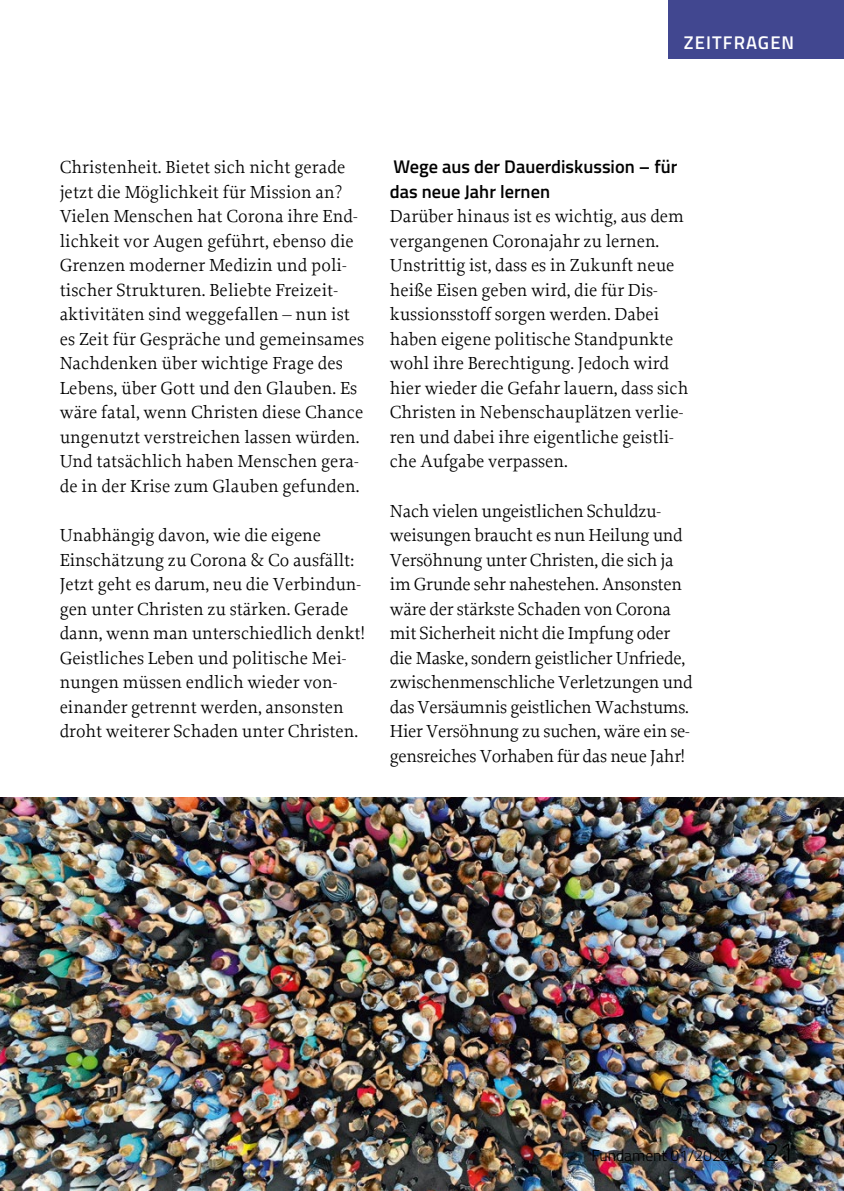
<style>
.page{position:relative;width:844px;height:1191px;background:#fff}
.page>*{position:absolute;margin:0;border:0;box-sizing:border-box;transform-origin:0 0}
.t1{font:300 26.25px "Titillium";color:#000}
.Fließtext{font:18.38px/24.5px "Proforma";color:#000}
.Fließtext-2{font:18.38px/24.5px "Proforma";letter-spacing:.005em;color:#000}
.Fließtext-3{font:600 18.38px/24.5px "Titillium";color:#000}
.Nav_Rubrik_lb{font:600 18.38px "Titillium";letter-spacing:.06em;color:#fff}
.t2{font:300 15.75px "Titillium";color:#000}
</style>
<div class="page">
<div style="left:668px;top:0;width:175px;height:58px;background:#414790"></div>
<img style="left:0;top:797px;width:843px;height:394px">
<p class="Nav_Rubrik_lb" style="left:683px;top:28px;width:112px">ZEITFRAGEN</p>
<p class="Fließtext-2" style="left:60px;top:155px;width:306px">Christenheit. Bietet sich nicht gerade jetzt die Möglichkeit für Mission an?<br>Vielen Menschen hat Corona ihre End&shy;lichkeit vor Augen geführt, ebenso die Grenzen moderner Medizin und poli&shy;tischer Strukturen. Beliebte Freizeit&shy;aktivitäten sind weggefallen – nun ist es Zeit für Gespräche und gemeinsames Nachdenken über wichtige Frage des Lebens, über Gott und den Glauben. Es wäre fatal, wenn Christen diese Chance ungenutzt verstreichen lassen würden.<br>Und tatsächlich haben Menschen gera&shy;de in der Krise zum Glauben gefunden.</p>
<p class="Fließtext" style="left:60px;top:522px;width:306px">Unabhängig davon, wie die eigene Einschätzung zu Corona &amp; Co ausfällt:<br>Jetzt geht es darum, neu die Verbindun&shy;gen unter Christen zu stärken. Gerade dann, wenn man unterschiedlich denkt!<br>Geistliches Leben und politische Mei&shy;nungen müssen endlich wieder von&shy;einander getrennt werden, ansonsten droht weiterer Schaden unter Christen.</p>
<p class="Fließtext-3" style="left:390px;top:154px;width:289px">Wege aus der Dauerdiskussion – für das neue Jahr lernen</p>
<p class="Fließtext" style="left:390px;top:204px;width:300px">Darüber hinaus ist es wichtig, aus dem vergangenen Coronajahr zu lernen.<br>Unstrittig ist, dass es in Zukunft neue heiße Eisen geben wird, die für Dis&shy;kussionsstoff sorgen werden. Dabei haben eigene politische Standpunkte wohl ihre Berechtigung. Jedoch wird hier wieder die Gefahr lauern, dass sich Christen in Nebenschauplätzen verlie&shy;ren und dabei ihre eigentliche geistli&shy;che Aufgabe verpassen.</p>
<p class="Fließtext" style="left:390px;top:498px;width:304px">Nach vielen ungeistlichen Schuldzu&shy;weisungen braucht es nun Heilung und Versöhnung unter Christen, die sich ja im Grunde sehr nahestehen. Ansonsten wäre der stärkste Schaden von Corona mit Sicherheit nicht die Impfung oder die Maske, sondern geistlicher Unfriede, zwischenmenschliche Verletzungen und das Versäumnis geistlichen Wachstums.<br>Hier Versöhnung zu suchen, wäre ein se&shy;gensreiches Vorhaben für das neue Jahr!</p>
<p class="t2" style="left:591px;top:1143px;width:140px">Fundament 01/2022</p>
<h1 class="t1" style="left:764px;top:1132px;width:31px">21</h1>
</div>
